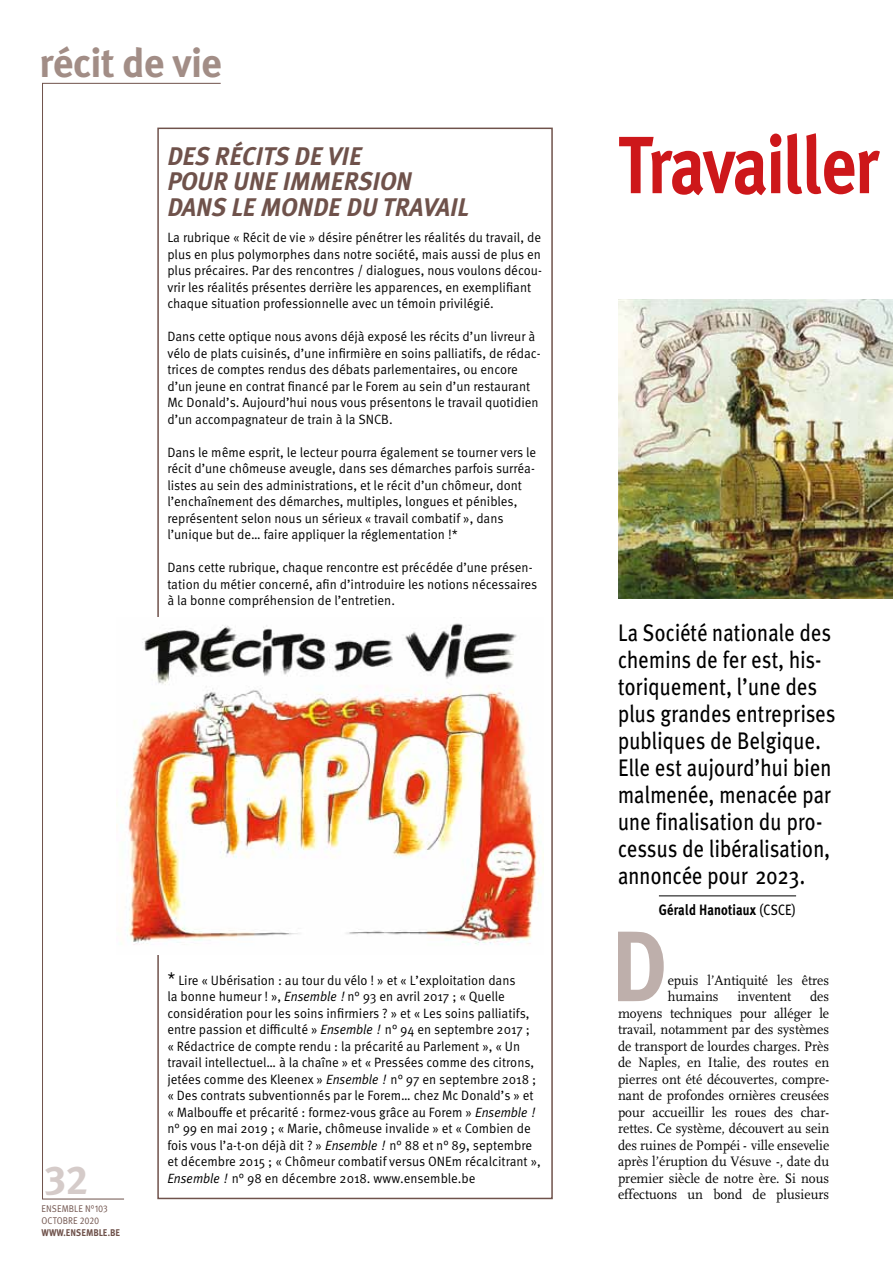
<style>
.page{position:relative;width:893px;height:1263px;background:#fff}
.page>*{position:absolute;margin:0;border:0;box-sizing:border-box;transform-origin:0 0}
.t1{font:700 100.05px "Meta Plus";color:#beafab;scale:.9 1}
.t2{font:700 81px "Meta Plus";letter-spacing:-.03em;color:#cd171a;scale:.85 1}
.t3{font:700 40.5px "Meta Plus";letter-spacing:-.015em;color:#a28d86}
.t4{font:40.5px "Meta Plus Bold Caps";color:#d5cbc9}
.t5{font:italic 700 25.5px/25.5px "Meta Plus";letter-spacing:-.005em;color:#6f524b;scale:.95 1}
.t6{font:24px/27px "Meta Plus";letter-spacing:.01em;color:#000;scale:.85 1}
.t7{font:700 15px "Meta Plus";letter-spacing:.01em;color:#000;scale:.85 1}
.t8{font:14.25px/16.5px "FF Scala";color:#000;scale:.95 1}
.t9{font:13.5px/16.5px "Meta Pro";color:#000;scale:.95 1}
.t10{font:9.75px/12px "Meta Pro";letter-spacing:.01em;color:#6f524b;scale:.9 1}
.t11{font:700 9.75px "Meta Plus";color:#6f524b;scale:.9 1}
.s1{font-size:18px}
.s2{font-family:"Meta";font-style:italic}
.s3{font-weight:400}
</style>
<div class="page">
<svg style="left:42px;top:83px;width:179px;height:1116px"></svg>
<img style="left:618px;top:300px;width:275px;height:299px">
<hr style="left:659px;top:896px;width:137px;height:1px;background:#000">
<img style="left:117px;top:617px;width:427px;height:338px">
<h3 class="t3" style="left:40px;top:39px;width:184px">récit de vie</h3>
<h3 class="t5" style="left:167px;top:143px;width:319px">DES RÉCITS DE VIE<br>POUR UNE IMMERSION<br>DANS LE MONDE DU TRAVAIL</h3>
<p class="t9" style="left:167px;top:230px;width:396px">La rubrique « Récit de vie » désire pénétrer les réalités du travail, de plus en plus polymorphes dans notre société, mais aussi de plus en plus précaires. Par des rencontres / dialogues, nous voulons décou&shy;vrir les réalités présentes derrière les apparences, en exemplifiant chaque situation professionnelle avec un témoin privilégié.</p>
<p class="t9" style="left:167px;top:329px;width:394px">Dans cette optique nous avons déjà exposé les récits d’un livreur à vélo de plats cuisinés, d’une infirmière en soins palliatifs, de rédac&shy;trices de comptes rendus des débats parlementaires, ou encore d’un jeune en contrat financé par le Forem au sein d’un restaurant Mc Donald’s. Aujourd’hui nous vous présentons le travail quotidien d’un accompagnateur de train à la SNCB</p>
<p class="t9" style="left:389px;top:411px;width:5px">.</p>
<p class="t9" style="left:167px;top:444px;width:390px">Dans le même esprit, le lecteur pourra également se tourner vers le récit d’une chômeuse aveugle, dans ses démarches parfois surréa&shy;listes au sein des administrations, et le récit d’un chômeur, dont l’enchaînement des démarches, multiples, longues et pénibles, représentent selon nous un sérieux « travail combatif », dans l’unique but de… faire appliquer la réglementation !*</p>
<p class="t9" style="left:167px;top:559px;width:391px">Dans cette rubrique, chaque rencontre est précédée d’une présen&shy;tation du métier concerné, afin d’introduire les notions nécessaires à la bonne compréhension de l’entretien.</p>
<h3 class="t4" style="left:45px;top:1156px;width:45px">32</h3>
<p class="t10" style="left:42px;top:1203px;width:75px">ensemble n°103 octobre 2020</p>
<p class="t11" style="left:41px;top:1227px;width:89px">www.ensemble.be</p>
<p class="t9" style="left:167px;top:972px;width:395px"><span class="s1">*</span> Lire « Ubérisation : au tour du vélo ! » et « L’exploitation dans<br>la bonne humeur ! », <span class="s2">Ensemble !</span> n° 93 en avril 2017 ; « Quelle considération pour les soins infirmiers ? » et « Les soins palliatifs, entre passion et difficulté » <span class="s2">Ensemble !</span> n° 94 en septembre 2017 ;<br>« Rédactrice de compte rendu : la précarité au Parlement », « Un travail intellectuel… à la chaîne » et « Pressées comme des citrons, jetées comme des Kleenex » <span class="s2">Ensemble !</span> n° 97 en septembre 2018 ; « Des contrats subventionnés par le Forem… chez Mc Donald’s » et « Malbouffe et précarité : formez-vous grâce au Forem » <span class="s2">Ensemble ! </span>n° 99 en mai 2019 ; « Marie, chômeuse invalide » et « Combien de fois vous l’a-t-on déjà dit ? » <span class="s2">Ensemble !</span> n° 88 et n° 89, septembre et décembre 2015 ; « Chômeur combatif versus ONEm récalcitrant », <span class="s2">Ensemble !</span> n° 98 en décembre 2018. www.ensemble.be</p>
<h2 class="t2" style="left:618px;top:118px;width:309px">Travailler</h2>
<p class="t6" style="left:618px;top:618px;width:257px">La Société nationale des chemins de fer est, his&shy;toriquement, l’une des plus grandes entreprises publiques de Belgique.<br>Elle est aujourd’hui bien malmenée, menacée par une finalisation du pro&shy;cessus de libéralisation, annoncée pour 2023.</p>
<p class="t7" style="left:659px;top:901px;width:163px">Gérald Hanotiaux <span class="s3">(CSCE)</span></p>
<h1 class="t1" style="left:610px;top:908px;width:65px">D</h1>
<p class="t8" style="left:668px;top:972px;width:172px">epuis l’Antiquité les êtres humains</p>
<p class="t8" style="left:618px;top:988px;width:224px;text-align:justify;text-indent:192px">des moyens techniques pour alléger le travail, notamment par des systèmes de transport de lourdes charges. Près de Naples, en Italie, des routes en pierres ont été découvertes, compre&shy;nant de profondes ornières creusées pour accueillir les roues des char&shy;rettes. Ce système, découvert au sein des ruines de Pompéi - ville ensevelie après l’éruption du Vésuve -, date du premier siècle de notre ère. Si nous effectuons un bond de plusieurs</p>
<p class="t8" style="left:737px;top:988px;width:58px">inventent</p>
</div>
